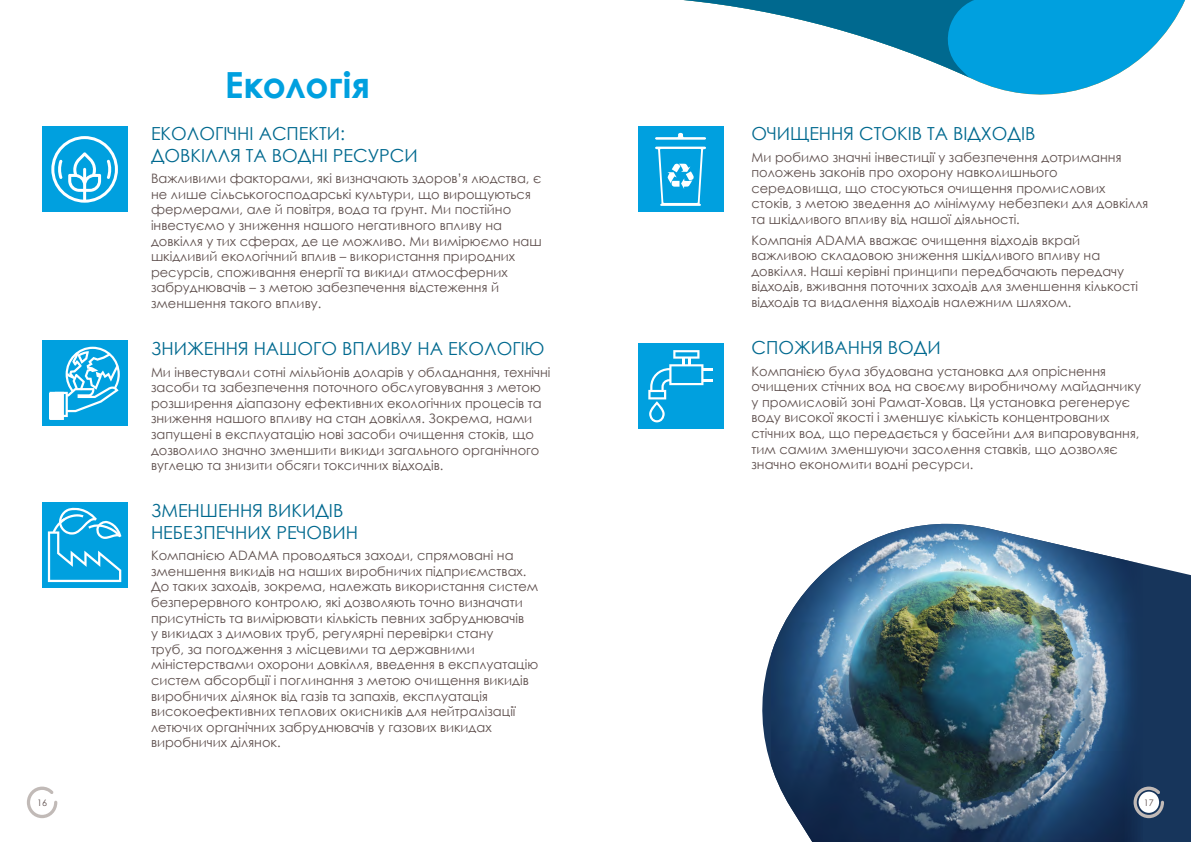
<style>
.page{position:relative;width:1191px;height:842px;background:#fff}
.page>*{position:absolute;margin:0;border:0;box-sizing:border-box;transform-origin:0 0}
.t1{font:700 36px "Century Gothic";color:#00a0df}
.t2{font:18px/21.6px "Century Gothic";color:#00698f}
.t3{font:13px/15.6px "Century Gothic";color:#5f504e}
.t4{font:9px "Century Gothic";color:#5f504e}
</style>
<div class="page">
<svg style="left:683px;top:0;width:502px;height:95px"></svg>
<div style="left:42px;top:127px;width:85px;height:85px;background:#00a0df"></div>
<svg style="left:51px;top:136px;width:67px;height:67px"></svg>
<div style="left:638px;top:127px;width:85px;height:85px;background:#00a0df"></div>
<svg style="left:655px;top:133px;width:51px;height:73px"></svg>
<div style="left:42px;top:341px;width:85px;height:85px;background:#00a0df"></div>
<svg style="left:49px;top:347px;width:71px;height:73px"></svg>
<div style="left:638px;top:344px;width:85px;height:85px;background:#00a0df"></div>
<svg style="left:648px;top:350px;width:65px;height:72px"></svg>
<div style="left:42px;top:502px;width:85px;height:85px;background:#00a0df"></div>
<svg style="left:48px;top:507px;width:73px;height:75px"></svg>
<svg style="left:762px;top:523px;width:429px;height:319px;fill:#17355b"></svg>
<img style="left:771px;top:524px;width:371px;height:318px">
<svg style="left:1133px;top:787px;width:31px;height:31px"></svg>
<svg style="left:27px;top:787px;width:30px;height:31px"></svg>
<h1 class="t1" style="left:225px;top:57px;width:147px">Екологія</h1>
<h2 class="t2" style="left:151px;top:123px;width:253px">Екологічні ас пекти : довкілля та водні ресурси</h2>
<p class="t3" style="left:151px;top:171px;width:392px">Важливими факторами, які визначають здоров’я людства, є не лише сільськогосподарські культури, що вирощуються фермерами, але й повітря, вода та ґрунт. Ми постійно інвестуємо у зниження нашого негативного впливу на довкілля у тих сферах, де це можливо. Ми вимірюємо наш шкідливий екологічний вплив – використання природних ресурсів, споживання енергії та викиди атмосферних забруднювачів – з метою забезпечення відстеження й зменшення такого впливу.</p>
<h2 class="t2" style="left:151px;top:338px;width:395px">Зниження нашого впли ву на екологію</h2>
<p class="t3" style="left:151px;top:364px;width:401px">Ми інвестували сотні мільйонів доларів у обладнання, технічні засоби та забезпечення поточного обслуговування з метою розширення діапазону ефективних екологічних процесів та зниження нашого впливу на стан довкілля. Зокрема, нами запущені в експлуатацію нові засоби очищення стоків, що дозволило значно зменшити викиди загального органічного вуглецю та знизити обсяги токсичних відходів.</p>
<h2 class="t2" style="left:151px;top:500px;width:141px">Зменшення викид</h2>
<h2 class="t2" style="left:329px;top:500px;width:16px">ів</h2>
<h2 class="t2" style="left:151px;top:521px;width:23px">небез</h2>
<h2 class="t2" style="left:203px;top:521px;width:156px">печних речовин</h2>
<p class="t3" style="left:151px;top:547px;width:389px">Компанією ADAMA проводяться заходи, спрямовані на зменшення викидів на наших виробничих підприємствах.<br>До таких заходів, зокрема, належать використання систем безперервного контролю, які дозволяють точно визначати присутність та вимірювати кількість певних забруднювачів<br>у викидах з димових труб, регулярні перевірки стану<br>труб, за погодження з місцевими та державними міністерствами охорони довкілля, введення в експлуатацію систем абсорбції і поглинання з метою очищення викидів виробничих ділянок від газів та запахів, експлуатація високоефективних теплових окисників для нейтралізації летючих органічних забруднювачів у газових викидах виробничих ділянок.</p>
<h2 class="t2" style="left:751px;top:123px;width:14px">Очи</h2>
<h2 class="t2" style="left:790px;top:123px;width:247px">щення стоків та відходів</h2>
<p class="t3" style="left:751px;top:149px;width:398px">Ми робимо значні інвестиції у забезпечення дотримання положень законів про охорону навколишнього середовища, що стосуються очищення промислових стоків, з метою зведення до мінімуму небезпеки для довкілля та шкідливого впливу від нашої діяльності.</p>
<p class="t3" style="left:751px;top:232px;width:388px">Компанія ADAMA вважає очищення відходів вкрай важливою складовою зниження шкідливого впливу на довкілля. Наші керівні принципи передбачають передачу відходів, вживання поточних заходів для зменшення кількості відходів та видалення відходів належним шляхом.</p>
<h2 class="t2" style="left:751px;top:337px;width:176px">Спожи вання води</h2>
<p class="t3" style="left:751px;top:363px;width:391px">Компанією була збудована установка для опріснення очищених стічних вод на своєму виробничому майданчику у промисловій зоні Рамат-Ховав. Ця установка регенерує воду високої якості і зменшує кількість концентрованих стічних вод, що передається у басейни для випаровування, тим самим зменшуючи засолення ставків, що дозволяє значно економити водні ресурси.</p>
<p class="t4" style="left:37px;top:796px;width:11px">16</p>
<p class="t4" style="left:1143px;top:796px;width:11px">17</p>
</div>
